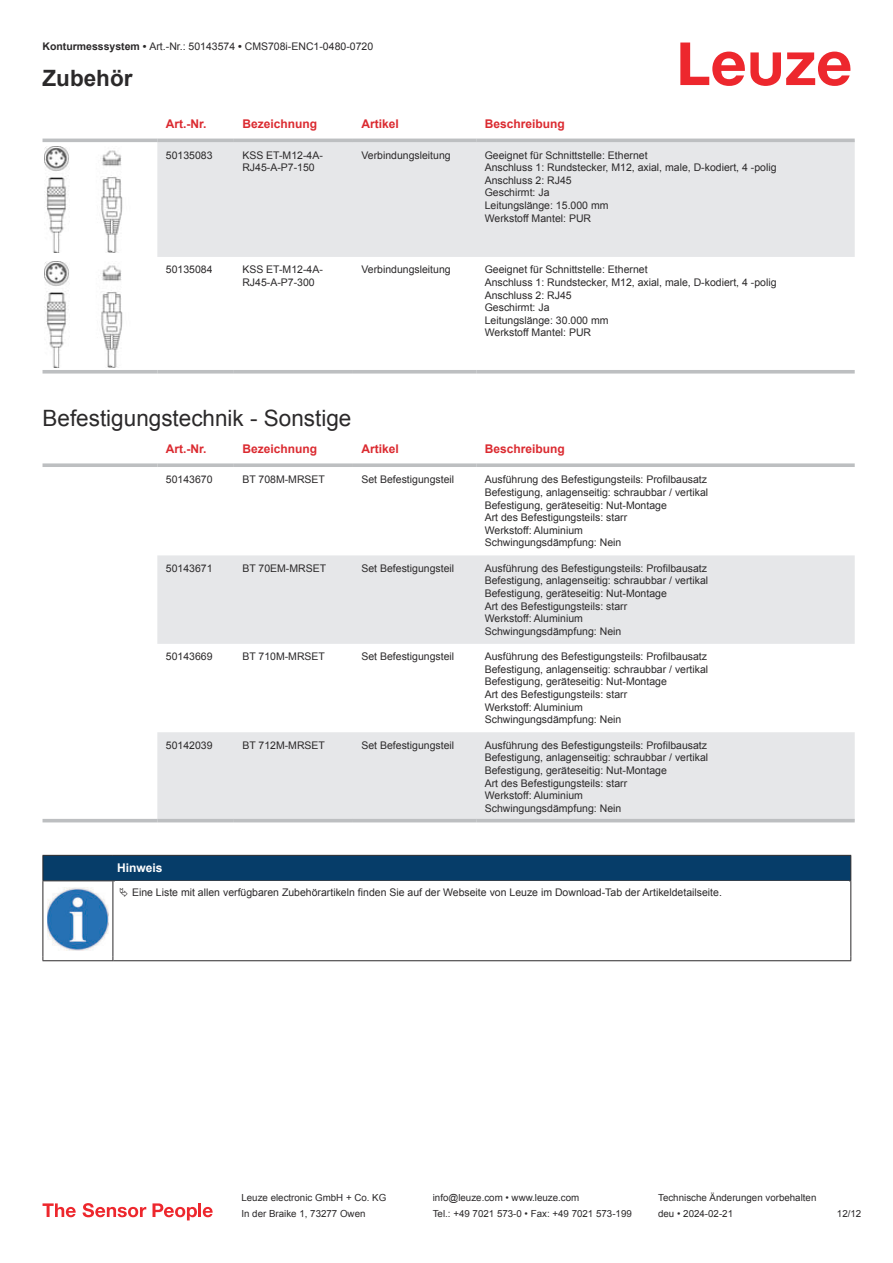
<style>
.page{position:relative;width:893px;height:1263px;background:#fff}
.page>*{position:absolute;margin:0;border:0;box-sizing:border-box;transform-origin:0 0}
.t1{font:22.5px "Arial";color:#2b292a}
.t2{font:700 22.5px "Arial";color:#2b292a}
.t3{font:700 12px "Arial";color:#db2a30}
.t4{font:700 12px "Arial";color:#fff}
.t5{font:10.5px/12.6px "Arial";color:#2b292a}
.t6{font:9.75px "Arial";color:#2b292a}
.s1{font-weight:700}
</style>
<div class="page">
<svg style="left:680px;top:43px;width:170px;height:43px"></svg>
<svg style="left:43px;top:138px;width:812px;height:230px"></svg>
<div style="left:157px;top:142px;width:698px;height:115px;background:#e6e7e9"></div>
<hr style="left:43px;top:139px;width:114px;height:3px;background:#bdbfc1">
<hr style="left:157px;top:139px;width:77px;height:3px;background:#bdbfc1">
<hr style="left:234px;top:139px;width:119px;height:3px;background:#bdbfc1">
<hr style="left:353px;top:139px;width:123px;height:3px;background:#bdbfc1">
<hr style="left:476px;top:139px;width:379px;height:3px;background:#bdbfc1">
<svg style="left:43px;top:370px;width:114px;height:4px"></svg>
<svg style="left:157px;top:370px;width:77px;height:4px"></svg>
<svg style="left:234px;top:370px;width:119px;height:4px"></svg>
<svg style="left:353px;top:370px;width:123px;height:4px"></svg>
<svg style="left:476px;top:370px;width:379px;height:4px;background:#c4c6c7"></svg>
<img style="left:45px;top:146px;width:93px;height:107px">
<img style="left:45px;top:261px;width:93px;height:106px">
<svg style="left:157px;top:555px;width:698px;height:264px;fill:#e6e7e9"></svg>
<svg style="left:43px;top:463px;width:114px;height:4px"></svg>
<svg style="left:157px;top:463px;width:77px;height:4px"></svg>
<svg style="left:234px;top:463px;width:119px;height:4px"></svg>
<svg style="left:353px;top:463px;width:123px;height:4px"></svg>
<svg style="left:476px;top:463px;width:379px;height:4px;background:#c4c6c7"></svg>
<hr style="left:43px;top:819px;width:114px;height:3px;background:#bdbfc1">
<hr style="left:157px;top:819px;width:77px;height:3px;background:#bdbfc1">
<hr style="left:234px;top:819px;width:119px;height:3px;background:#bdbfc1">
<hr style="left:353px;top:819px;width:123px;height:3px;background:#bdbfc1">
<hr style="left:476px;top:819px;width:379px;height:3px;background:#bdbfc1">
<div style="left:43px;top:855px;width:808px;height:26px;background:#063d69"></div>
<hr style="left:113px;top:880px;width:738px;height:1px;background:#2b292a">
<hr style="left:43px;top:881px;width:1px;height:75px;background:#2b292a">
<hr style="left:113px;top:881px;width:1px;height:75px;background:#2b292a">
<hr style="left:850px;top:881px;width:1px;height:75px;background:#2b292a">
<hr style="left:43px;top:960px;width:70px;height:1px;background:#2b292a">
<hr style="left:113px;top:960px;width:738px;height:1px;background:#2b292a">
<img style="left:47px;top:887px;width:61px;height:63px">
<svg style="left:43px;top:1203px;width:33px;height:14px"></svg>
<svg style="left:83px;top:1203px;width:63px;height:14px"></svg>
<svg style="left:153px;top:1203px;width:44px;height:17px"></svg>
<hr style="left:198px;top:1203px;width:3px;height:14px;background:#ed272d">
<svg style="left:203px;top:1207px;width:10px;height:10px"></svg>
<p class="t5" style="left:43px;top:41px;width:332px"><span class="s1">Konturmesssystem •</span> Art.-Nr.: 50143574 <span class="s1">•</span> CMS708i-ENC1-0480-0720</p>
<h1 class="t2" style="left:43px;top:70px;width:92px">Zubehör</h1>
<p class="t3" style="left:166px;top:119px;width:42px">Art.-Nr.</p>
<p class="t3" style="left:242px;top:119px;width:76px">Bezeichnung</p>
<p class="t3" style="left:361px;top:119px;width:39px">Artikel</p>
<p class="t3" style="left:485px;top:119px;width:82px">Beschreibung</p>
<p class="t5" style="left:166px;top:150px;width:48px">50135083</p>
<p class="t5" style="left:242px;top:150px;width:82px">KSS ET-M12-4A-<br>RJ45-A-P7-150</p>
<p class="t5" style="left:361px;top:150px;width:91px">Verbindungsleitung</p>
<p class="t5" style="left:485px;top:150px;width:293px">Geeignet für Schnittstelle: Ethernet<br>Anschluss 1: Rundstecker, M12, axial, male, D-kodiert, 4 -polig<br>Anschluss 2: RJ45<br>Geschirmt: Ja<br>Leitungslänge: 15.000 mm<br>Werkstoff Mantel: PUR</p>
<p class="t5" style="left:166px;top:264px;width:48px">50135084</p>
<p class="t5" style="left:242px;top:264px;width:82px">KSS ET-M12-4A-<br>RJ45-A-P7-300</p>
<p class="t5" style="left:361px;top:264px;width:91px">Verbindungsleitung</p>
<p class="t5" style="left:485px;top:264px;width:293px">Geeignet für Schnittstelle: Ethernet<br>Anschluss 1: Rundstecker, M12, axial, male, D-kodiert, 4 -polig<br>Anschluss 2: RJ45<br>Geschirmt: Ja<br>Leitungslänge: 30.000 mm<br>Werkstoff Mantel: PUR</p>
<h1 class="t1" style="left:43px;top:410px;width:310px">Befestigungstechnik - Sonstige</h1>
<p class="t3" style="left:166px;top:444px;width:42px">Art.-Nr.</p>
<p class="t3" style="left:242px;top:444px;width:76px">Bezeichnung</p>
<p class="t3" style="left:361px;top:444px;width:39px">Artikel</p>
<p class="t3" style="left:485px;top:444px;width:82px">Beschreibung</p>
<p class="t5" style="left:166px;top:474px;width:48px">50143670</p>
<p class="t5" style="left:242px;top:474px;width:84px">BT 708M-MRSET</p>
<p class="t5" style="left:361px;top:474px;width:94px">Set Befestigungsteil</p>
<p class="t5" style="left:485px;top:474px;width:225px">Ausführung des Befestigungsteils: Profilbausatz Befestigung, anlagenseitig: schraubbar / vertikal Befestigung, geräteseitig: Nut-Montage<br>Art des Befestigungsteils: starr<br>Werkstoff: Aluminium<br>Schwingungsdämpfung: Nein</p>
<p class="t5" style="left:166px;top:563px;width:48px">50143671</p>
<p class="t5" style="left:242px;top:563px;width:85px">BT 70EM-MRSET</p>
<p class="t5" style="left:361px;top:563px;width:94px">Set Befestigungsteil</p>
<p class="t5" style="left:485px;top:563px;width:225px">Ausführung des Befestigungsteils: Profilbausatz Befestigung, anlagenseitig: schraubbar / vertikal Befestigung, geräteseitig: Nut-Montage<br>Art des Befestigungsteils: starr<br>Werkstoff: Aluminium<br>Schwingungsdämpfung: Nein</p>
<p class="t5" style="left:166px;top:651px;width:48px">50143669</p>
<p class="t5" style="left:242px;top:651px;width:84px">BT 710M-MRSET</p>
<p class="t5" style="left:361px;top:651px;width:94px">Set Befestigungsteil</p>
<p class="t5" style="left:485px;top:651px;width:225px">Ausführung des Befestigungsteils: Profilbausatz Befestigung, anlagenseitig: schraubbar / vertikal Befestigung, geräteseitig: Nut-Montage<br>Art des Befestigungsteils: starr<br>Werkstoff: Aluminium<br>Schwingungsdämpfung: Nein</p>
<p class="t5" style="left:166px;top:740px;width:48px">50142039</p>
<p class="t5" style="left:242px;top:740px;width:84px">BT 712M-MRSET</p>
<p class="t5" style="left:361px;top:740px;width:94px">Set Befestigungsteil</p>
<p class="t5" style="left:485px;top:740px;width:225px">Ausführung des Befestigungsteils: Profilbausatz Befestigung, anlagenseitig: schraubbar / vertikal Befestigung, geräteseitig: Nut-Montage<br>Art des Befestigungsteils: starr<br>Werkstoff: Aluminium<br>Schwingungsdämpfung: Nein</p>
<p class="t4" style="left:117px;top:863px;width:47px">Hinweis</p>
<p class="t5" style="left:132px;top:886px;width:591px">Eine Liste mit allen verfügbaren Zubehörartikeln finden Sie auf der Webseite von Leuze im Download-Tab der Artikeldetailseite.</p>
<p class="t6" style="left:241px;top:1194px;width:146px">Leuze electronic GmbH + Co. KG</p>
<p class="t6" style="left:433px;top:1194px;width:148px">info@leuze.com • www.leuze.com</p>
<p class="t6" style="left:658px;top:1194px;width:160px">Technische Änderungen vorbehalten</p>
<p class="t6" style="left:241px;top:1210px;width:126px">In der Braike 1, 73277 Owen</p>
<p class="t6" style="left:433px;top:1210px;width:201px">Tel.: +49 7021 573-0 • Fax: +49 7021 573-199</p>
<p class="t6" style="left:658px;top:1210px;width:76px">deu • 2024-02-21</p>
<p class="t6" style="left:837px;top:1210px;width:26px">12 /12</p>
</div>
